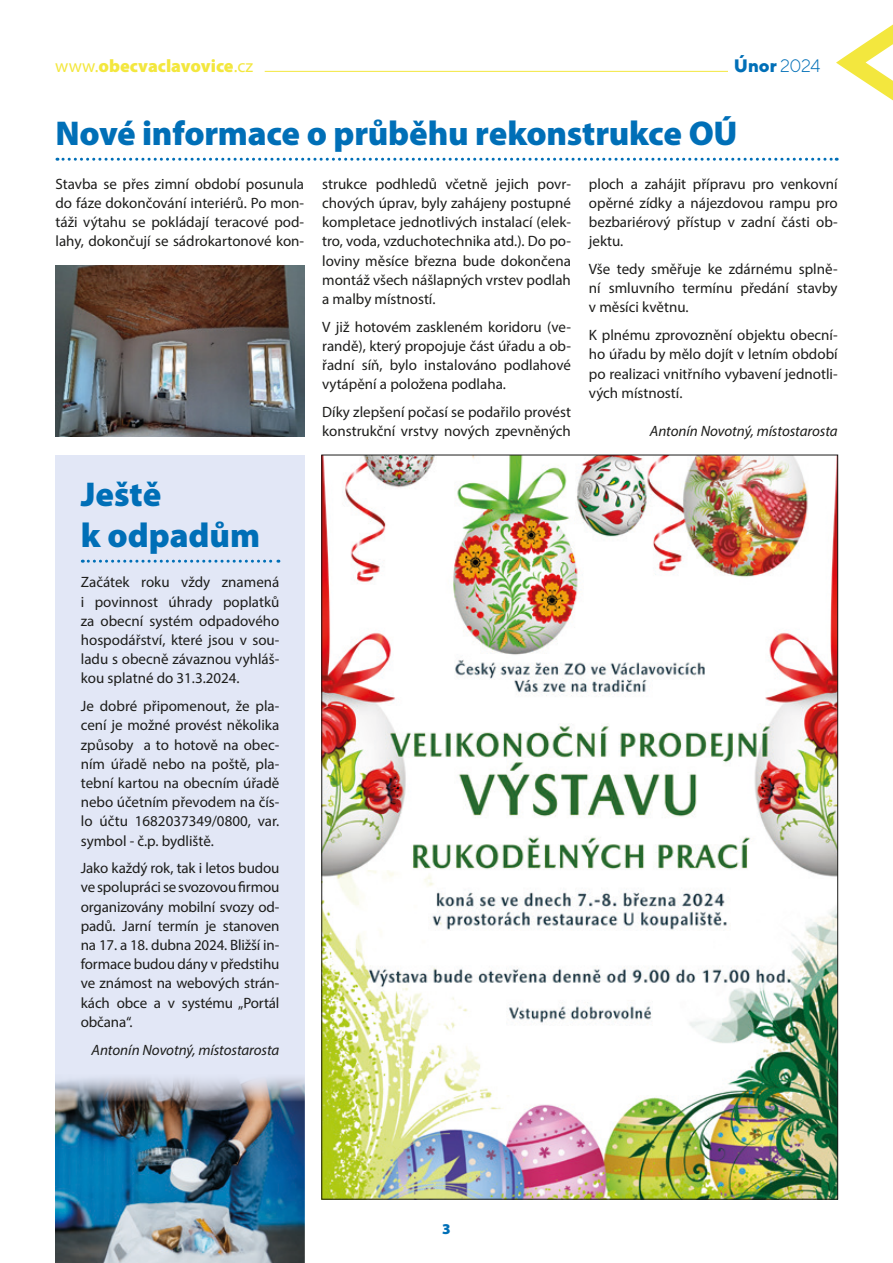
<style>
.page{position:relative;width:893px;height:1263px;background:#fff}
.page>*{position:absolute;margin:0;border:0;box-sizing:border-box;transform-origin:0 0}
.t1{font:900 34.5px/40.5px "Myriad Pro";letter-spacing:-.005em;color:#006fb7}
.t2{font:900 18px "Myriad Pro";color:#f3e73e}
.t3{font:800 18px "TT Norms";color:#006fb7}
.t4{font:15px/19.2px "Myriad Pro";color:#1d1d1b;text-align:justify}
.t5{font:italic 15px "Myriad Pro";letter-spacing:-.005em;color:#1d1d1b}
.t6{font:900 15px "Myriad Pro";color:#006fb7}
.s1{font-weight:400}
.s2{font-weight:300}
</style>
<div class="page">
<hr style="left:265px;top:71px;width:463px;height:1px;background:#f3e73e">
<svg style="left:836px;top:24px;width:57px;height:77px"></svg>
<svg style="left:57px;top:158px;width:780px;height:3px"></svg>
<img style="left:55px;top:265px;width:250px;height:171px">
<div style="left:55px;top:455px;width:250px;height:744px;background:#e2e7f6"></div>
<svg style="left:82px;top:560px;width:197px;height:3px"></svg>
<img style="left:324px;top:457px;width:512px;height:740px">
<img style="left:55px;top:1078px;width:249px;height:185px">
<p class="t2" style="left:55px;top:55px;width:199px"><span class="s1">www.</span>obecvaclavovice<span class="s1">.cz</span></p>
<p class="t3" style="left:734px;top:54px;width:88px">Únor <span class="s2">2024</span></p>
<h1 class="t1" style="left:55px;top:113px;width:684px">Nové informace o průběhu rekonstrukce OÚ</h1>
<p class="t4" style="left:55px;top:174px;width:250px">Stavba se přes zimní období posunula do fáze dokončování interiérů. Po mon&shy;táži výtahu se pokládají teracové pod&shy;lahy, dokončují se sádrokartonové kon-</p>
<p class="t4" style="left:322px;top:174px;width:250px">strukce podhledů včetně jejich povr&shy;chových úprav, byly zahájeny postupné kompletace jednotlivých instalací (elek&shy;tro, voda, vzduchotechnika atd.). Do po&shy;loviny měsíce března bude dokončena montáž všech nášlapných vrstev podlah a malby místností.</p>
<p class="t4" style="left:322px;top:317px;width:250px">V již hotovém zaskleném koridoru (ve&shy;randě), který propojuje část úřadu a ob&shy;řadní síň, bylo instalováno podlahové vytápění a položena podlaha.</p>
<p class="t4" style="left:322px;top:402px;width:250px">Díky zlepšení počasí se podařilo provést konstrukční vrstvy nových zpevněných</p>
<h1 class="t1" style="left:81px;top:475px;width:181px">Ještě<br>k odpadům</h1>
<p class="t4" style="left:81px;top:572px;width:200px">Začátek roku vždy znamená i povinnost úhrady poplatků za obecní systém odpadového hospodářství, které jsou v sou&shy;ladu s obecně závaznou vyhláš&shy;kou splatné do 31.3.2024.</p>
<p class="t4" style="left:81px;top:696px;width:200px">Je dobré připomenout, že pla&shy;cení je možné provést několika způsoby a to hotově na obec&shy;ním úřadě nebo na poště, pla&shy;tební kartou na obecním úřadě nebo účetním převodem na čís&shy;lo účtu 1682037349/0800, var. symbol - č.p. bydliště.</p>
<p class="t4" style="left:81px;top:858px;width:200px">Jako každý rok, tak i letos budou ve spolupráci se svozovou firmou organizovány mobilní svozy od&shy;padů. Jarní termín je stanoven na 17. a 18. dubna 2024. Bližší in&shy;formace budou dány v předstihu ve známost na webových strán&shy;kách obce a v systému „Portál občana“.</p>
<p class="t5" style="left:92px;top:1040px;width:189px">Antonín Novotný, místostarosta</p>
<p class="t4" style="left:589px;top:174px;width:250px">ploch a zahájit přípravu pro venkovní opěrné zídky a nájezdovou rampu pro bezbariérový přístup v zadní části ob&shy;jektu.</p>
<p class="t4" style="left:589px;top:259px;width:250px">Vše tedy směřuje ke zdárnému splně&shy;ní smluvního termínu předání stavby v měsíci květnu.</p>
<p class="t4" style="left:589px;top:325px;width:250px">K plnému zprovoznění objektu obecní&shy;ho úřadu by mělo dojít v letním období po realizaci vnitřního vybavení jednotli&shy;vých místností.</p>
<p class="t5" style="left:650px;top:422px;width:189px">Antonín Novotný, místostarosta</p>
<p class="t6" style="left:442px;top:1220px;width:10px">3</p>
</div>
